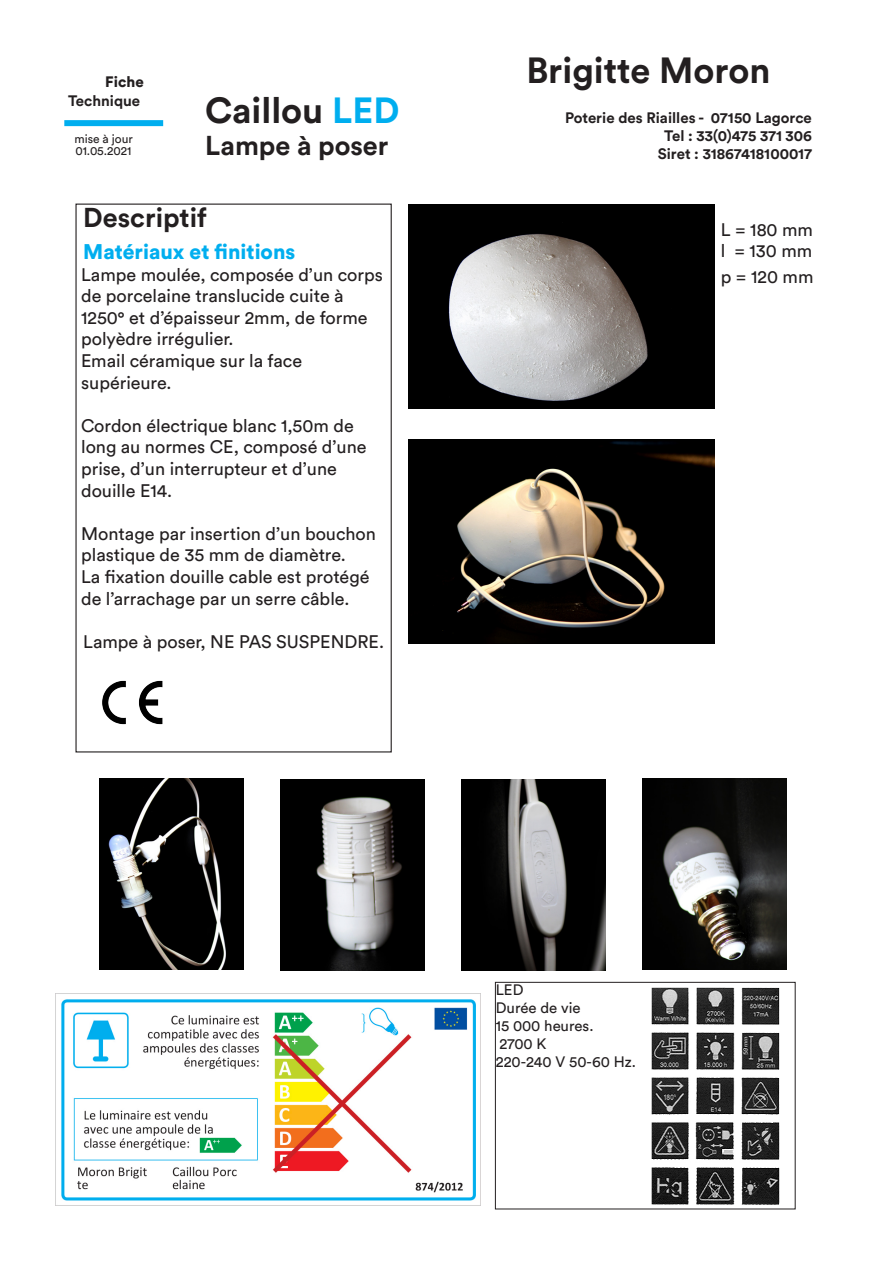
<style>
.page{position:relative;width:893px;height:1263px;background:#fff}
.page>*{position:absolute;margin:0;border:0;box-sizing:border-box;transform-origin:0 0}
.t1{font:700 36px "Circular Std";color:#231f20}
.t2{font:700 27px "Circular Std";color:#231f20}
.t3{font:900 21px "Circular Std";color:#00aeef}
.t4{font:18px/21.6px "Circular Std";color:#231f20}
.t5{font:700 15px/18px "Circular Std";color:#231f20;text-align:right}
.t6{font:15px/18px "Circular Std";color:#231f20}
.t7{font:900 15px "Circular Std";color:#231f20}
.t8{font:12px "Circular Std";color:#231f20}
.s1{color:#00aeef}
</style>
<div class="page">
<div style="left:64px;top:120px;width:99px;height:6px;background:#00aeef"></div>
<img style="left:408px;top:204px;width:306px;height:204px">
<img style="left:408px;top:439px;width:306px;height:204px">
<img style="left:100px;top:778px;width:144px;height:191px">
<img style="left:281px;top:779px;width:144px;height:191px">
<img style="left:462px;top:779px;width:144px;height:191px">
<img style="left:643px;top:778px;width:144px;height:191px">
<img style="left:55px;top:993px;width:425px;height:213px">
<img style="left:652px;top:988px;width:127px;height:217px">
<div style="left:495px;top:982px;width:300px;height:227px;border:1px solid #231f20"></div>
<img style="left:102px;top:680px;width:61px;height:45px">
<p class="t7" style="left:105px;top:71px;width:40px">Fiche</p>
<p class="t5" style="left:68px;top:91px;width:74px">Technique</p>
<p class="t8" style="left:74px;top:131px;width:60px">mise à jour</p>
<p class="t8" style="left:75px;top:144px;width:58px">01.05.2021</p>
<p class="t1" style="left:205px;top:87px;width:196px">Caillou <span class="s1">LED</span></p>
<p class="t2" style="left:205px;top:128px;width:185px">Lampe à poser</p>
<p class="t2" style="left:83px;top:200px;width:125px">Descriptif</p>
<p class="t3" style="left:83px;top:238px;width:214px">Matériaux et finitions</p>
<p class="t4" style="left:81px;top:263px;width:303px">Lampe moulée, composée d’un corps de porcelaine translucide cuite à<br>1250° et d’épaisseur 2mm, de forme polyèdre irrégulier.<br>Email céramique sur la face supérieure.</p>
<p class="t4" style="left:81px;top:414px;width:287px">Cordon électrique blanc 1,50m de long au normes CE, composé d’une prise, d’un interrupteur et d’une douille E14.</p>
<p class="t4" style="left:81px;top:522px;width:296px">Montage par insertion d’un bouchon plastique de 35 mm de diamètre.<br>La fixation douille cable est protégé de l’arrachage par un serre câble.</p>
<p class="t4" style="left:83px;top:630px;width:302px">Lampe à poser, NE PAS SUSPENDRE.</p>
<p class="t1" style="left:526px;top:47px;width:246px">Brigitte Moron</p>
<p class="t5" style="left:565px;top:108px;width:248px">Poterie des Riailles - 07150 Lagorce<br>Tel : 33(0)475 371 306<br>Siret : 31867418100017</p>
<p class="t4" style="left:721px;top:218px;width:94px">L = 180 mm l = 130 mm</p>
<p class="t4" style="left:721px;top:265px;width:94px">p = 120 mm</p>
<p class="t6" style="left:496px;top:980px;width:86px">LED<br>Durée de vie</p>
<p class="t6" style="left:496px;top:1016px;width:99px">15 000 heures.</p>
<p class="t6" style="left:496px;top:1034px;width:142px">2700 K<br>220-240 V 50-60 Hz.</p>
</div>
